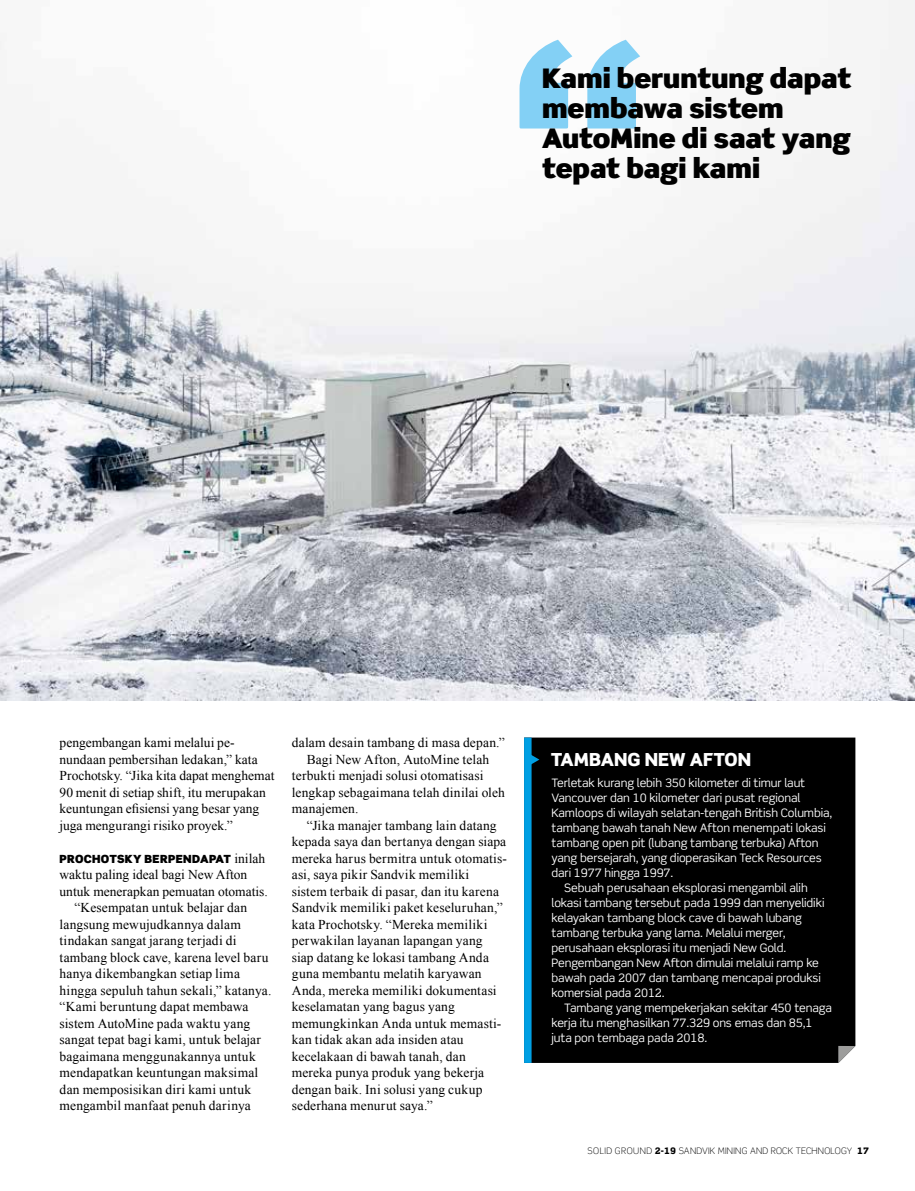
<style>
.page{position:relative;width:915px;height:1191px;background:#fff}
.page>*{position:absolute;margin:0;border:0;box-sizing:border-box;transform-origin:0 0}
.t1{font:900 27px/30px "Scene Pro";letter-spacing:-.005em;color:#000}
.t2{font:900 18px "Scene Pro";color:#fff}
.t3{font:13.5px/16.5px "Times New Roman WGL";letter-spacing:.01em;color:#000}
.t4{font:11.7px "Scene Pro";letter-spacing:-.01em;color:#fff}
.t5{font:900 11.25px "Scene Pro";letter-spacing:.03em;color:#000}
.t6{font:300 9px "Scene Pro";letter-spacing:.025em;color:#000}
.s1{font-family:"Times New Roman WGL";font-weight:400;font-size:13.5px}
.s2{font-weight:900}
</style>
<div class="page">
<img style="left:0;top:0;width:914px;height:701px">
<div style="left:531px;top:737px;width:324px;height:326px;background:#000"></div>
<svg style="left:531px;top:754px;width:8px;height:10px"></svg>
<div style="left:524px;top:737px;width:7px;height:326px;background:#009fe3"></div>
<svg style="left:838px;top:1046px;width:17px;height:17px"></svg>
<svg style="left:519px;top:40px;width:121px;height:88px"></svg>
<h1 class="t1" style="left:542px;top:62px;width:311px">Kami beruntung dapat membawa sistem<br>AutoMine di saat yang tepat bagi kami</h1>
<p class="t3" style="left:60px;top:734px;width:216px">pengembangan kami melalui pe&shy;nundaan pembersihan ledakan,” kata Prochotsky. “Jika kita dapat menghemat 90 menit di setiap shift, itu merupakan keuntungan efisiensi yang besar yang juga mengurangi risiko proyek.”</p>
<p class="t5" style="left:60px;top:851px;width:207px">PROCHOTSKY BERPENDAPAT <span class="s1">inilah</span></p>
<p class="t3" style="left:60px;top:866px;width:189px">waktu paling ideal bagi New Afton</p>
<p class="t3" style="left:60px;top:883px;width:210px">untuk menerapkan pemuatan otomatis.</p>
<p class="t3" style="left:74px;top:899px;width:174px">“Kesempatan untuk belajar dan</p>
<p class="t3" style="left:60px;top:916px;width:183px">langsung mewujudkannya dalam</p>
<p class="t3" style="left:60px;top:932px;width:178px">tindakan sangat jarang terjadi di</p>
<p class="t3" style="left:60px;top:949px;width:210px">tambang block cave, karena level baru</p>
<p class="t3" style="left:60px;top:965px;width:182px">hanya dikembangkan setiap lima</p>
<p class="t3" style="left:60px;top:982px;width:213px">hingga sepuluh tahun sekali,” katanya.</p>
<p class="t3" style="left:60px;top:998px;width:190px">“Kami beruntung dapat membawa</p>
<p class="t3" style="left:60px;top:1014px;width:192px">sistem AutoMine pada waktu yang</p>
<p class="t3" style="left:60px;top:1031px;width:203px">sangat tepat bagi kami, untuk belajar</p>
<p class="t3" style="left:60px;top:1047px;width:198px">bagaimana menggunakannya untuk</p>
<p class="t3" style="left:60px;top:1064px;width:200px">mendapatkan keuntungan maksimal</p>
<p class="t3" style="left:60px;top:1080px;width:193px">dan memposisikan diri kami untuk</p>
<p class="t3" style="left:60px;top:1097px;width:193px">mengambil manfaat penuh darinya</p>
<p class="t3" style="left:292px;top:734px;width:214px">dalam desain tambang di masa depan.”</p>
<p class="t3" style="left:306px;top:751px;width:184px">Bagi New Afton, AutoMine telah</p>
<p class="t3" style="left:292px;top:767px;width:193px">terbukti menjadi solusi otomatisasi</p>
<p class="t3" style="left:292px;top:784px;width:214px">lengkap sebagaimana telah dinilai oleh</p>
<p class="t3" style="left:292px;top:800px;width:68px">manajemen.</p>
<p class="t3" style="left:306px;top:817px;width:191px">“Jika manajer tambang lain datang</p>
<p class="t3" style="left:292px;top:833px;width:216px">kepada saya dan bertanya dengan siapa</p>
<p class="t3" style="left:292px;top:850px;width:217px">mereka harus bermitra untuk otomatis-</p>
<p class="t3" style="left:292px;top:866px;width:179px">asi, saya pikir Sandvik memiliki</p>
<p class="t3" style="left:292px;top:882px;width:209px">sistem terbaik di pasar, dan itu karena</p>
<p class="t3" style="left:292px;top:899px;width:212px">Sandvik memiliki paket keseluruhan,”</p>
<p class="t3" style="left:292px;top:915px;width:197px">kata Prochotsky. “Mereka memiliki</p>
<p class="t3" style="left:292px;top:932px;width:192px">perwakilan layanan lapangan yang</p>
<p class="t3" style="left:292px;top:948px;width:199px">siap datang ke lokasi tambang Anda</p>
<p class="t3" style="left:292px;top:965px;width:191px">guna membantu melatih karyawan</p>
<p class="t3" style="left:292px;top:981px;width:206px">Anda, mereka memiliki dokumentasi</p>
<p class="t3" style="left:292px;top:998px;width:164px">keselamatan yang bagus yang</p>
<p class="t3" style="left:292px;top:1014px;width:211px">memungkinkan Anda untuk memasti-</p>
<p class="t3" style="left:292px;top:1031px;width:173px">kan tidak akan ada insiden atau</p>
<p class="t3" style="left:292px;top:1047px;width:176px">kecelakaan di bawah tanah, dan</p>
<p class="t3" style="left:292px;top:1064px;width:194px">mereka punya produk yang bekerja</p>
<p class="t3" style="left:292px;top:1080px;width:192px">dengan baik. Ini solusi yang cukup</p>
<p class="t3" style="left:292px;top:1097px;width:142px">sederhana menurut saya.”</p>
<h2 class="t2" style="left:550px;top:748px;width:202px">TAMBANG NEW AFTON</h2>
<p class="t4" style="left:551px;top:775px;width:255px">Terletak kurang lebih 350 kilometer di timur laut</p>
<p class="t4" style="left:551px;top:790px;width:250px">Vancouver dan 10 kilometer dari pusat regional</p>
<p class="t4" style="left:551px;top:805px;width:282px">Kamloops di wilayah selatan-tengah British Columbia,</p>
<p class="t4" style="left:551px;top:820px;width:276px">tambang bawah tanah New Afton menempati lokasi</p>
<p class="t4" style="left:551px;top:835px;width:268px">tambang open pit (lubang tambang terbuka) Afton</p>
<p class="t4" style="left:551px;top:850px;width:272px">yang bersejarah, yang dioperasikan Teck Resources</p>
<p class="t4" style="left:551px;top:865px;width:123px">dari 1977 hingga 1997.</p>
<p class="t4" style="left:564px;top:880px;width:245px">Sebuah perusahaan eksplorasi mengambil alih</p>
<p class="t4" style="left:551px;top:895px;width:274px">lokasi tambang tersebut pada 1999 dan menyelidiki</p>
<p class="t4" style="left:551px;top:910px;width:252px">kelayakan tambang block cave di bawah lubang</p>
<p class="t4" style="left:551px;top:925px;width:235px">tambang terbuka yang lama. Melalui merger,</p>
<p class="t4" style="left:551px;top:940px;width:236px">perusahaan eksplorasi itu menjadi New Gold.</p>
<p class="t4" style="left:551px;top:955px;width:269px">Pengembangan New Afton dimulai melalui ramp ke</p>
<p class="t4" style="left:551px;top:970px;width:271px">bawah pada 2007 dan tambang mencapai produksi</p>
<p class="t4" style="left:551px;top:985px;width:115px">komersial pada 2012.</p>
<p class="t4" style="left:564px;top:1000px;width:269px">Tambang yang mempekerjakan sekitar 450 tenaga</p>
<p class="t4" style="left:551px;top:1015px;width:262px">kerja itu menghasilkan 77.329 ons emas dan 85,1</p>
<p class="t4" style="left:551px;top:1030px;width:157px">juta pon tembaga pada 2018.</p>
<p class="t6" style="left:587px;top:1145px;width:283px">SOLID GROUND <span class="s2">2-19</span> SANDVIK MINING AND ROCK TECHNOLOGY <span class="s2">17</span></p>
</div>
